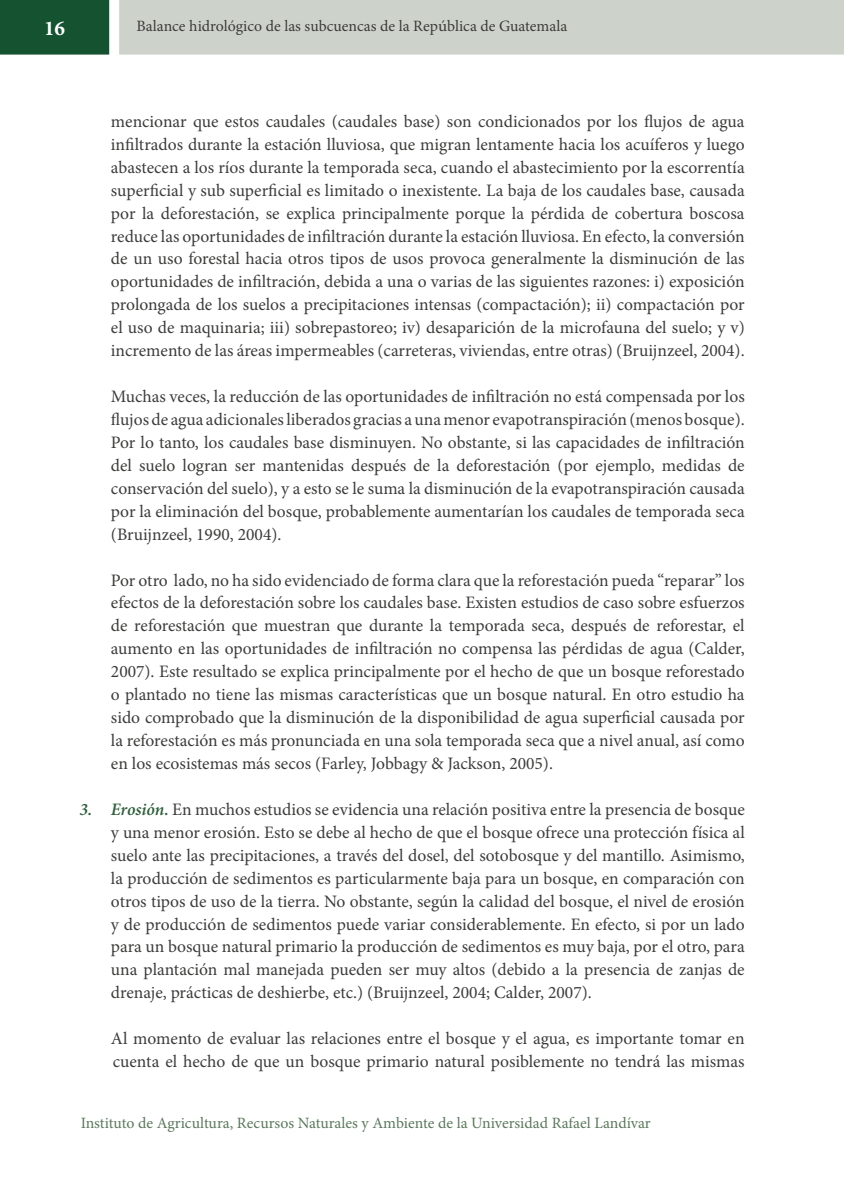
<style>
.page{position:relative;width:844px;height:1191px;background:#fff}
.page>*{position:absolute;margin:0;border:0;box-sizing:border-box;transform-origin:0 0}
.t1{font:700 21px "Minion Pro";color:#fff}
.t2{font:17.5px/22.9px "Minion Pro";color:#3c3c3b;text-align:justify}
.t3{font:15.75px "Minion Pro";color:#5b795c}
.t4{font:15.75px "Minion Pro";color:#3c3c3b}
.s1{font-weight:600;font-style:italic;color:#2f5f3c}
</style>
<div class="page">
<div style="left:0;top:0;width:109px;height:55px;background:#155330;border:2px solid #155330"></div>
<div style="left:119px;top:0;width:724px;height:55px;background:#cdd3ca"></div>
<p class="t1" style="left:44px;top:14px;width:22px">16</p>
<p class="t4" style="left:136px;top:16px;width:432px">Balance hidrológico de las subcuencas de la República de Guatemala</p>
<p class="t2" style="left:111px;top:110px;width:635px">mencionar que estos caudales (caudales base) son condicionados por los flujos de agua infiltrados durante la estación lluviosa, que migran lentamente hacia los acuíferos y luego abastecen a los ríos durante la temporada seca, cuando el abastecimiento por la escorrentía superficial y sub superficial es limitado o inexistente. La baja de los caudales base, causada por la deforestación, se explica principalmente porque la pérdida de cobertura boscosa reduce las oportunidades de infiltración durante la estación lluviosa. En efecto, la conversión de un uso forestal hacia otros tipos de usos provoca generalmente la disminución de las oportunidades de infiltración, debida a una o varias de las siguientes razones: i) exposición prolongada de los suelos a precipitaciones intensas (compactación); ii) compactación por el uso de maquinaria; iii) sobrepastoreo; iv) desaparición de la microfauna del suelo; y v) incremento de las áreas impermeables (carreteras, viviendas, entre otras) (Bruijnzeel, 2004).</p>
<p class="t2" style="left:111px;top:385px;width:635px">Muchas veces, la reducción de las oportunidades de infiltración no está compensada por los flujos de agua adicionales liberados gracias a una menor evapotranspiración (menos bosque).<br>Por lo tanto, los caudales base disminuyen. No obstante, si las capacidades de infiltración del suelo logran ser mantenidas después de la deforestación (por ejemplo, medidas de conservación del suelo), y a esto se le suma la disminución de la evapotranspiración causada por la eliminación del bosque, probablemente aumentarían los caudales de temporada seca (Bruijnzeel, 1990, 2004).</p>
<p class="t2" style="left:111px;top:568px;width:635px">Por otro lado, no ha sido evidenciado de forma clara que la reforestación pueda “reparar” los efectos de la deforestación sobre los caudales base. Existen estudios de caso sobre esfuerzos de reforestación que muestran que durante la temporada seca, después de reforestar, el aumento en las oportunidades de infiltración no compensa las pérdidas de agua (Calder, 2007). Este resultado se explica principalmente por el hecho de que un bosque reforestado o plantado no tiene las mismas características que un bosque natural. En otro estudio ha sido comprobado que la disminución de la disponibilidad de agua superficial causada por la reforestación es más pronunciada en una sola temporada seca que a nivel anual, así como en los ecosistemas más secos (Farley, Jobbagy &amp; Jackson, 2005).</p>
<p class="t2" style="left:111px;top:798px;width:635px;text-indent:-32px"><span class="s1">3. Erosión.</span> En muchos estudios se evidencia una relación positiva entre la presencia de bosque y una menor erosión. Esto se debe al hecho de que el bosque ofrece una protección física al suelo ante las precipitaciones, a través del dosel, del sotobosque y del mantillo. Asimismo, la producción de sedimentos es particularmente baja para un bosque, en comparación con otros tipos de uso de la tierra. No obstante, según la calidad del bosque, el nivel de erosión y de producción de sedimentos puede variar considerablemente. En efecto, si por un lado para un bosque natural primario la producción de sedimentos es muy baja, por el otro, para una plantación mal manejada pueden ser muy altos (debido a la presencia de zanjas de drenaje, prácticas de deshierbe, etc.) (Bruijnzeel, 2004; Calder, 2007).</p>
<p class="t2" style="left:111px;top:1027px;width:635px">Al momento de evaluar las relaciones entre el bosque y el agua, es importante tomar en cuenta el hecho de que un bosque primario natural posiblemente no tendrá las mismas</p>
<p class="t3" style="left:81px;top:1112px;width:571px">Instituto de Agricultura, Recursos Naturales y Ambiente de la Universidad Rafael Landívar</p>
</div>
